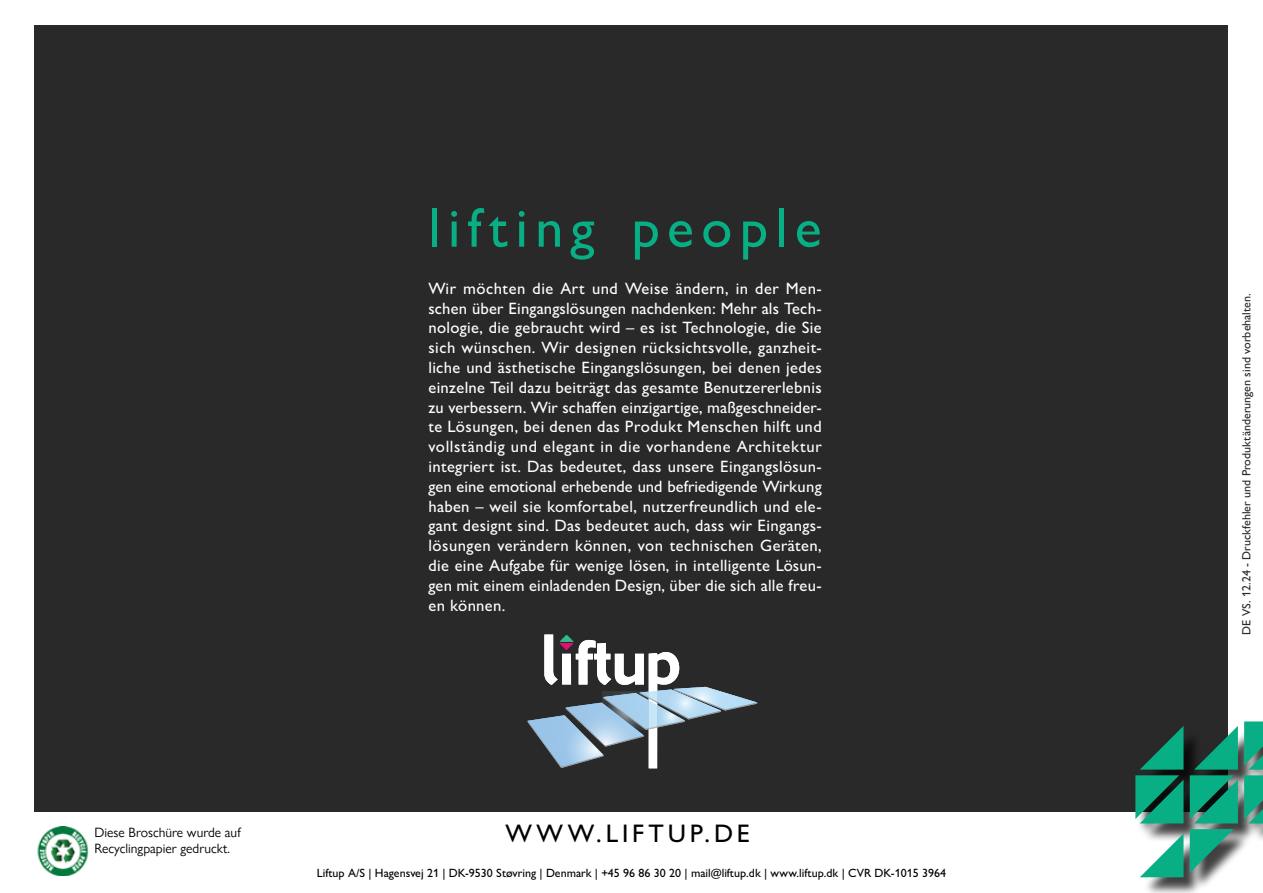
<style>
.page{position:relative;width:1263px;height:893px;background:#fff}
.page>*{position:absolute;margin:0;border:0;box-sizing:border-box;transform-origin:0 0}
.t1{font:500 56.1px "Gill Sans Nova";letter-spacing:.13em;color:#08af85}
.t2{font:500 25.5px "Gill Sans Nova";letter-spacing:.15em;color:#000}
.t3{font:500 16.5px/19.8px "Gill Sans Nova";letter-spacing:.01em;color:#fff;text-align:justify}
.t4{font:13.5px/16.2px "Gill Sans Nova";color:#000}
.t5{font:500 12px "Gill Sans Nova";color:#000}
.t6{font:500 12px "Gill Sans Nova";color:#292929}
</style>
<div class="page">
<div style="left:34px;top:26px;width:1194px;height:786px;background:#292929"></div>
<svg style="left:528px;top:634px;width:229px;height:134px"></svg>
<div style="left:1138px;top:616px;width:125px;height:277px;background:#000;opacity:.75"></div>
<svg style="left:1135px;top:726px;width:48px;height:97px"></svg>
<svg style="left:1190px;top:726px;width:48px;height:97px"></svg>
<svg style="left:1244px;top:721px;width:19px;height:102px;background:#25a686"></svg>
<svg style="left:1140px;top:833px;width:43px;height:44px"></svg>
<svg style="left:1190px;top:829px;width:43px;height:44px;background:#479a85"></svg>
<img style="left:37px;top:827px;width:52px;height:49px">
<h1 class="t1" style="left:428px;top:193px;width:395px">lifting people</h1>
<p class="t3" style="left:428px;top:278px;width:395px">Wir möchten die Art und Weise ändern, in der Men&shy;schen über Eingangslösungen nachdenken: Mehr als Tech&shy;nologie, die gebraucht wird – es ist Technologie, die Sie sich wünschen. Wir designen rücksichtsvolle, ganzheit&shy;liche und ästhetische Eingangslösungen, bei denen jedes einzelne Teil dazu beiträgt das gesamte Benutzererlebnis zu verbessern. Wir schaffen einzigartige, maßgeschneider&shy;te Lösungen, bei denen das Produkt Menschen hilft und vollständig und elegant in die vorhandene Architektur integriert ist. Das bedeutet, dass unsere Eingangslösun&shy;gen eine emotional erhebende und befriedigende Wirkung haben – weil sie komfortabel, nutzerfreundlich und ele&shy;gant designt sind. Das bedeutet auch, dass wir Eingangs&shy;lösungen verändern können, von technischen Geräten, die eine Aufgabe für wenige lösen, in intelligente Lösun&shy;gen mit einem einladenden Design, über die sich alle freu&shy;en können.</p>
<p class="t4" style="left:94px;top:824px;width:148px">Diese Broschüre wurde auf<br>Recyclingpapier gedruckt.</p>
<h2 class="t2" style="left:505px;top:817px;width:246px">WWW.LIFTUP.DE</h2>
<p class="t5" style="left:317px;top:866px;width:631px">Liftup A/S | Hagensvej 21 | DK-9530 Støvring | Denmark | +45 96 86 30 20 | mail@liftup.dk | www.liftup.dk | CVR DK-1015 3964</p>
<p class="t6" style="left:1239px;top:634px;width:343px;rotate:-90deg">DE VS. 12.24 - Druckfehler und Produktänderungen sind vorbehalten.</p>
</div>
